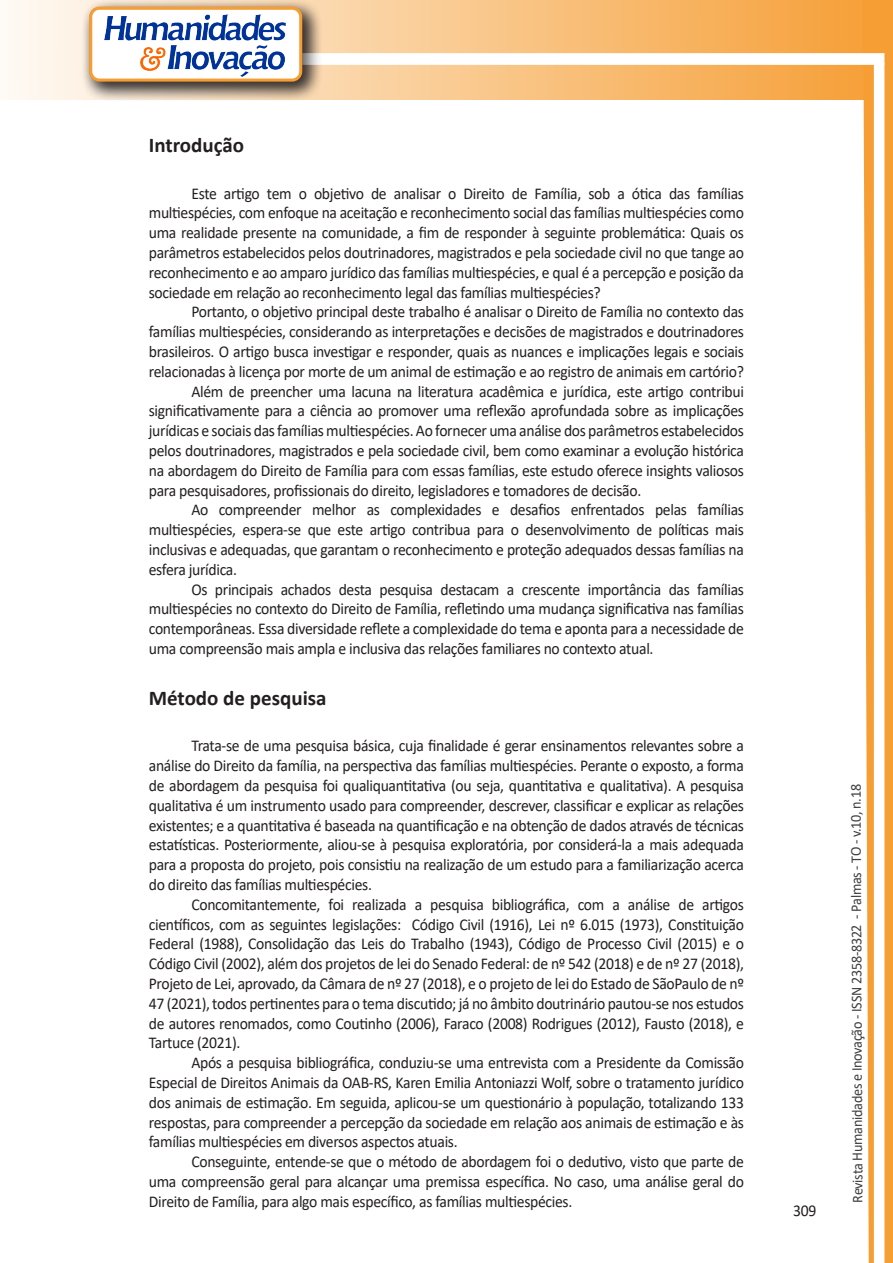
<style>
.page{position:relative;width:893px;height:1263px;background:#fff}
.page>*{position:absolute;margin:0;border:0;box-sizing:border-box;transform-origin:0 0}
.Titulo_2{font:700 21px "Calibri";color:#231f20}
.texto{font:16.5px/19.8px "Calibri";letter-spacing:-.02em;color:#231f20;text-align:justify;scale:.95 1}
.t1{font:15px "Calibri";letter-spacing:-.025em;color:#3e3e3f;scale:.95 1}
</style>
<div class="page">
<svg style="left:5px;top:0;width:858px;height:100px;background:#f9c484"></svg>
<div style="left:302px;top:53px;width:582px;height:12px;background:#fff;border:2px solid #fff"></div>
<svg style="left:863px;top:0;width:30px;height:1263px"></svg>
<div style="left:81px;top:0;width:241px;height:102px;background:#231f20;opacity:.75"></div>
<div style="left:91px;top:8px;width:210px;height:72px;background:#fff;border-radius:9px"></div>
<img style="left:104px;top:14px;width:181px;height:62px">
<div style="left:89px;top:7px;width:213px;height:75px;border:3px solid #f69e34;border-radius:9px"></div>
<p class="Titulo_2" style="left:149px;top:130px;width:97px">Introdução</p>
<p class="texto" style="left:149px;top:183px;width:628px;text-indent:43px">Este artigo tem o objetivo de analisar o Direito de Família, sob a ótica das famílias multiespécies, com enfoque na aceitação e reconhecimento social das famílias multiespécies como uma realidade presente na comunidade, a fim de responder à seguinte problemática: Quais os parâmetros estabelecidos pelos doutrinadores, magistrados e pela sociedade civil no que tange ao reconhecimento e ao amparo jurídico das famílias multiespécies, e qual é a percepção e posição da sociedade em relação ao reconhecimento legal das famílias multiespécies?</p>
<p class="texto" style="left:149px;top:302px;width:628px;text-indent:43px">Portanto, o objetivo principal deste trabalho é analisar o Direito de Família no contexto das famílias multiespécies, considerando as interpretações e decisões de magistrados e doutrinadores brasileiros. O artigo busca investigar e responder, quais as nuances e implicações legais e sociais relacionadas à licença por morte de um animal de estimação e ao registro de animais em cartório?</p>
<p class="texto" style="left:149px;top:381px;width:628px;text-indent:43px">Além de preencher uma lacuna na literatura acadêmica e jurídica, este artigo contribui significativamente para a ciência ao promover uma reflexão aprofundada sobre as implicações jurídicas e sociais das famílias multiespécies. Ao fornecer uma análise dos parâmetros estabelecidos pelos doutrinadores, magistrados e pela sociedade civil, bem como examinar a evolução histórica na abordagem do Direito de Família para com essas famílias, este estudo oferece insights valiosos para pesquisadores, profissionais do direito, legisladores e tomadores de decisão.</p>
<p class="texto" style="left:149px;top:500px;width:628px;text-indent:43px">Ao compreender melhor as complexidades e desafios enfrentados pelas famílias multiespécies, espera-se que este artigo contribua para o desenvolvimento de políticas mais inclusivas e adequadas, que garantam o reconhecimento e proteção adequados dessas famílias na esfera jurídica.</p>
<p class="texto" style="left:149px;top:579px;width:628px;text-indent:43px">Os principais achados desta pesquisa destacam a crescente importância das famílias multiespécies no contexto do Direito de Família, refletindo uma mudança significativa nas famílias contemporâneas. Essa diversidade reflete a complexidade do tema e aponta para a necessidade de uma compreensão mais ampla e inclusiva das relações familiares no contexto atual.</p>
<p class="Titulo_2" style="left:149px;top:683px;width:179px">Método de pesquisa</p>
<p class="texto" style="left:149px;top:735px;width:628px;text-indent:43px">Trata-se de uma pesquisa básica, cuja finalidade é gerar ensinamentos relevantes sobre a análise do Direito da família, na perspectiva das famílias multiespécies. Perante o exposto, a forma de abordagem da pesquisa foi qualiquantitativa (ou seja, quantitativa e qualitativa). A pesquisa qualitativa é um instrumento usado para compreender, descrever, classificar e explicar as relações existentes; e a quantitativa é baseada na quantificação e na obtenção de dados através de técnicas estatísticas. Posteriormente, aliou-se à pesquisa exploratória, por considerá-la a mais adequada para a proposta do projeto, pois consistiu na realização de um estudo para a familiarização acerca do direito das famílias multiespécies.</p>
<p class="texto" style="left:149px;top:894px;width:628px;text-indent:43px">Concomitantemente, foi realizada a pesquisa bibliográfica, com a análise de artigos científicos, com as seguintes legislações: Código Civil (1916), Lei nº 6.015 (1973), Constituição Federal (1988), Consolidação das Leis do Trabalho (1943), Código de Processo Civil (2015) e o Código Civil (2002), além dos projetos de lei do Senado Federal: de nº 542 (2018) e de nº 27 (2018), Projeto de Lei, aprovado, da Câmara de nº 27 (2018), e o projeto de lei do Estado de SãoPaulo de nº 47 (2021), todos pertinentes para o tema discutido; já no âmbito doutrinário pautou-se nos estudos de autores renomados, como Coutinho (2006), Faraco (2008) Rodrigues (2012), Fausto (2018), e Tartuce (2021).</p>
<p class="texto" style="left:149px;top:1052px;width:628px;text-indent:43px">Após a pesquisa bibliográfica, conduziu-se uma entrevista com a Presidente da Comissão Especial de Direitos Animais da OAB-RS, Karen Emilia Antoniazzi Wolf, sobre o tratamento jurídico dos animais de estimação. Em seguida, aplicou-se um questionário à população, totalizando 133 respostas, para compreender a percepção da sociedade em relação aos animais de estimação e às famílias multiespécies em diversos aspectos atuais.</p>
<p class="texto" style="left:149px;top:1151px;width:628px;text-indent:43px">Conseguinte, entende-se que o método de abordagem foi o dedutivo, visto que parte de uma compreensão geral para alcançar uma premissa específica. No caso, uma análise geral do Direito de Família, para algo mais específico, as famílias multiespécies.</p>
<p class="texto" style="left:793px;top:1200px;width:26px">309</p>
<p class="t1" style="left:846px;top:1203px;width:442px;rotate:-90deg">Revista Humanidades e Inovação - ISSN 2358-8322 - Palmas - TO - v.10, n.18</p>
</div>
